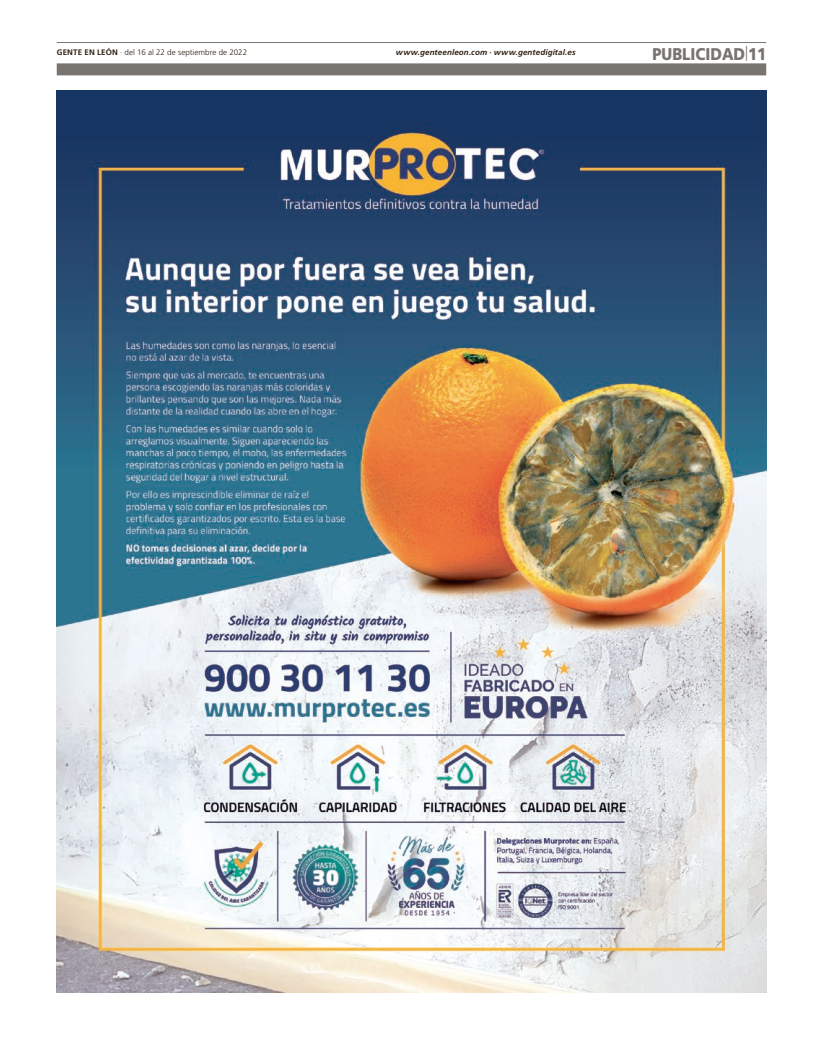
<style>
.page{position:relative;width:823px;height:1049px;background:#fff}
.page>*{position:absolute;margin:0;border:0;box-sizing:border-box;transform-origin:0 0}
.t1{font:900 17px "Frutiger LT Std";color:#787470;scale:.88 1}
.t2{font:300 8px "Frutiger LT Std";letter-spacing:.005em;color:#2d1e10}
.t3{font:italic 700 8px "Frutiger LT Std";letter-spacing:.015em;color:#2d1e10}
.s1{font-weight:700}
</style>
<div class="page">
<hr style="left:57px;top:42px;width:708px;height:1px;background:#787470">
<div style="left:57px;top:63px;width:708px;height:12px;background:#787470"></div>
<img style="left:57px;top:91px;width:708px;height:901px">
<p class="t2" style="left:57px;top:48px;width:192px"><span class="s1">GENTE EN LEÓN</span> · del 16 al 22 de septiembre de 2022</p>
<p class="t3" style="left:396px;top:48px;width:181px">www.genteenleon.com · www.gentedigital.es</p>
<h1 class="t1" style="left:652px;top:44px;width:131px">PUBLICIDAD<sup>|</sup>11</h1>
</div>
